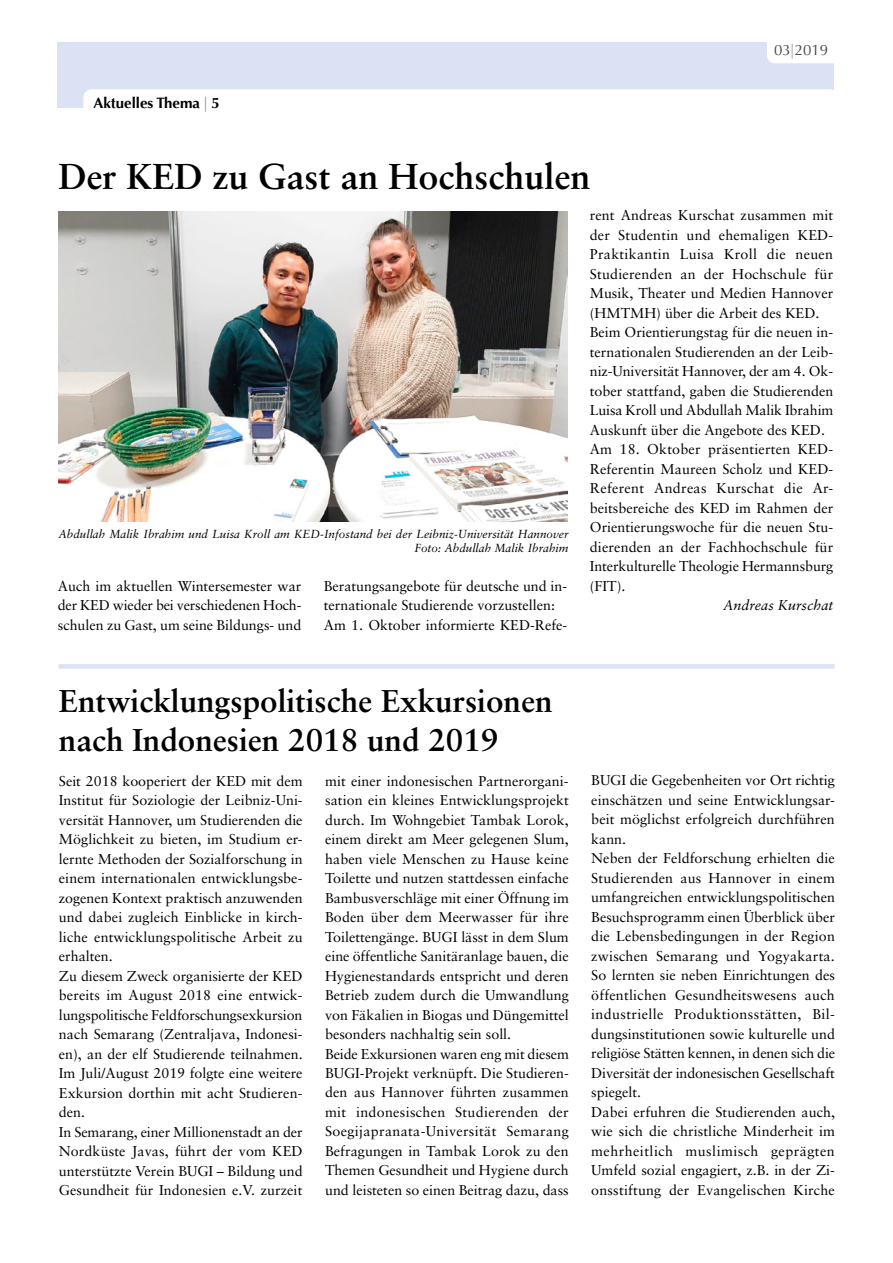
<style>
.page{position:relative;width:893px;height:1263px;background:#fff}
.page>*{position:absolute;margin:0;border:0;box-sizing:border-box;transform-origin:0 0}
.t1{font:700 36px "Sabon LT";color:#000}
.t2{font:700 31.5px/39px "Sabon LT";color:#000}
.t3{font:700 15px "Optima";color:#000}
.t4{font:15px "Optima";color:#474747}
.t5{font:14.25px/19.5px "Sabon LT";color:#000}
.t6{font:italic 14.25px "Sabon LT";color:#000}
.t7{font:italic 11.7px/14.1px "Sabon LT";color:#000;text-align:right}
.s1{font-family:"Myriad Pro";font-weight:400;font-stretch:condensed;color:#9c9d9d}
.s2{font-family:"Myriad Pro";font-stretch:condensed;color:#ababab}
</style>
<div class="page">
<div style="left:58px;top:42px;width:776px;height:66px;background:#dbe2f4"></div>
<div style="left:767px;top:26px;width:75px;height:37px;background:#fff;border-radius:9px"></div>
<div style="left:83px;top:89px;width:755px;height:38px;background:#fff;border-radius:9px"></div>
<div style="left:58px;top:664px;width:777px;height:5px;background:#dbe2f4"></div>
<img style="left:58px;top:211px;width:509px;height:310px">
<p class="t3" style="left:93px;top:94px;width:128px">Aktuelles Thema <span class="s1">|</span> 5</p>
<h1 class="t1" style="left:59px;top:154px;width:534px">Der KED zu Gast an Hochschulen</h1>
<p class="t4" style="left:774px;top:41px;width:56px">03<span class="s2">|</span>2019</p>
<p class="t7" style="left:58px;top:527px;width:512px">Abdullah Malik Ibrahim und Luisa Kroll am KED-Infostand bei der Leibniz-Universität Hannover<br>Foto: Abdullah Malik Ibrahim</p>
<p class="t5" style="left:58px;top:576px;width:245px;text-align:justify">Auch im aktuellen Wintersemester war der KED wieder bei verschiedenen Hoch&shy;schulen zu Gast, um seine Bildungs- und</p>
<p class="t5" style="left:324px;top:576px;width:245px">Beratungsangebote für deutsche und in&shy;ternationale Studierende vorzustellen:<br>Am 1. Oktober informierte KED-Refe-</p>
<p class="t5" style="left:590px;top:205px;width:245px">rent Andreas Kurschat zusammen mit der Studentin und ehemaligen KED-Praktikantin Luisa Kroll die neuen Studierenden an der Hochschule für Musik, Theater und Medien Hannover (HMTMH) über die Arbeit des KED.<br>Beim Orientierungstag für die neuen in&shy;ternationalen Studierenden an der Leib&shy;niz-Universität Hannover, der am 4. Ok&shy;tober stattfand, gaben die Studierenden Luisa Kroll und Abdullah Malik Ibrahim Auskunft über die Angebote des KED.<br>Am 18. Oktober präsentierten KED-Referentin Maureen Scholz und KED-Referent Andreas Kurschat die Ar&shy;beitsbereiche des KED im Rahmen der Orientierungswoche für die neuen Stu&shy;dierenden an der Fachhochschule für Interkulturelle Theologie Hermannsburg (FIT).</p>
<p class="t6" style="left:723px;top:597px;width:112px">Andreas Kurschat</p>
<h2 class="t2" style="left:59px;top:681px;width:495px">Entwicklungspolitische Exkursionen nach Indonesien 2018 und 2019</h2>
<p class="t5" style="left:59px;top:771px;width:245px">Seit 2018 kooperiert der KED mit dem Institut für Soziologie der Leibniz-Uni&shy;versität Hannover, um Studierenden die Möglichkeit zu bieten, im Studium er&shy;lernte Methoden der Sozialforschung in einem internationalen entwicklungsbe&shy;zogenen Kontext praktisch anzuwenden und dabei zugleich Einblicke in kirch&shy;liche entwicklungspolitische Arbeit zu erhalten.<br>Zu diesem Zweck organisierte der KED bereits im August 2018 eine entwick&shy;lungspolitische Feldforschungsexkursion nach Semarang (Zentraljava, Indonesi&shy;en), an der elf Studierende teilnahmen.<br>Im Juli/August 2019 folgte eine weitere Exkursion dorthin mit acht Studieren&shy;den.<br>In Semarang, einer Millionenstadt an der Nordküste Javas, führt der vom KED unterstützte Verein BUGI – Bildung und Gesundheit für Indonesien e.V. zurzeit</p>
<p class="t5" style="left:325px;top:771px;width:245px">mit einer indonesischen Partnerorgani&shy;sation ein kleines Entwicklungsprojekt durch. Im Wohngebiet Tambak Lorok, einem direkt am Meer gelegenen Slum, haben viele Menschen zu Hause keine Toilette und nutzen stattdessen einfache Bambusverschläge mit einer Öffnung im Boden über dem Meerwasser für ihre Toilettengänge. BUGI lässt in dem Slum eine öffentliche Sanitäranlage bauen, die Hygienestandards entspricht und deren Betrieb zudem durch die Umwandlung von Fäkalien in Biogas und Düngemittel besonders nachhaltig sein soll.<br>Beide Exkursionen waren eng mit diesem BUGI-Projekt verknüpft. Die Studieren&shy;den aus Hannover führten zusammen mit indonesischen Studierenden der Soegijapranata-Universität Semarang Befragungen in Tambak Lorok zu den Themen Gesundheit und Hygiene durch und leisteten so einen Beitrag dazu, dass</p>
<p class="t5" style="left:591px;top:770px;width:245px">BUGI die Gegebenheiten vor Ort richtig einschätzen und seine Entwicklungsar&shy;beit möglichst erfolgreich durchführen kann.<br>Neben der Feldforschung erhielten die Studierenden aus Hannover in einem umfangreichen entwicklungspolitischen Besuchsprogramm einen Überblick über die Lebensbedingungen in der Region zwischen Semarang und Yogyakarta.<br>So lernten sie neben Einrichtungen des öffentlichen Gesundheitswesens auch industrielle Produktionsstätten, Bil&shy;dungsinstitutionen sowie kulturelle und religiöse Stätten kennen, in denen sich die Diversität der indonesischen Gesellschaft spiegelt.<br>Dabei erfuhren die Studierenden auch, wie sich die christliche Minderheit im mehrheitlich muslimisch geprägten Umfeld sozial engagiert, z.B. in der Zi&shy;onsstiftung der Evangelischen Kirche</p>
</div>
